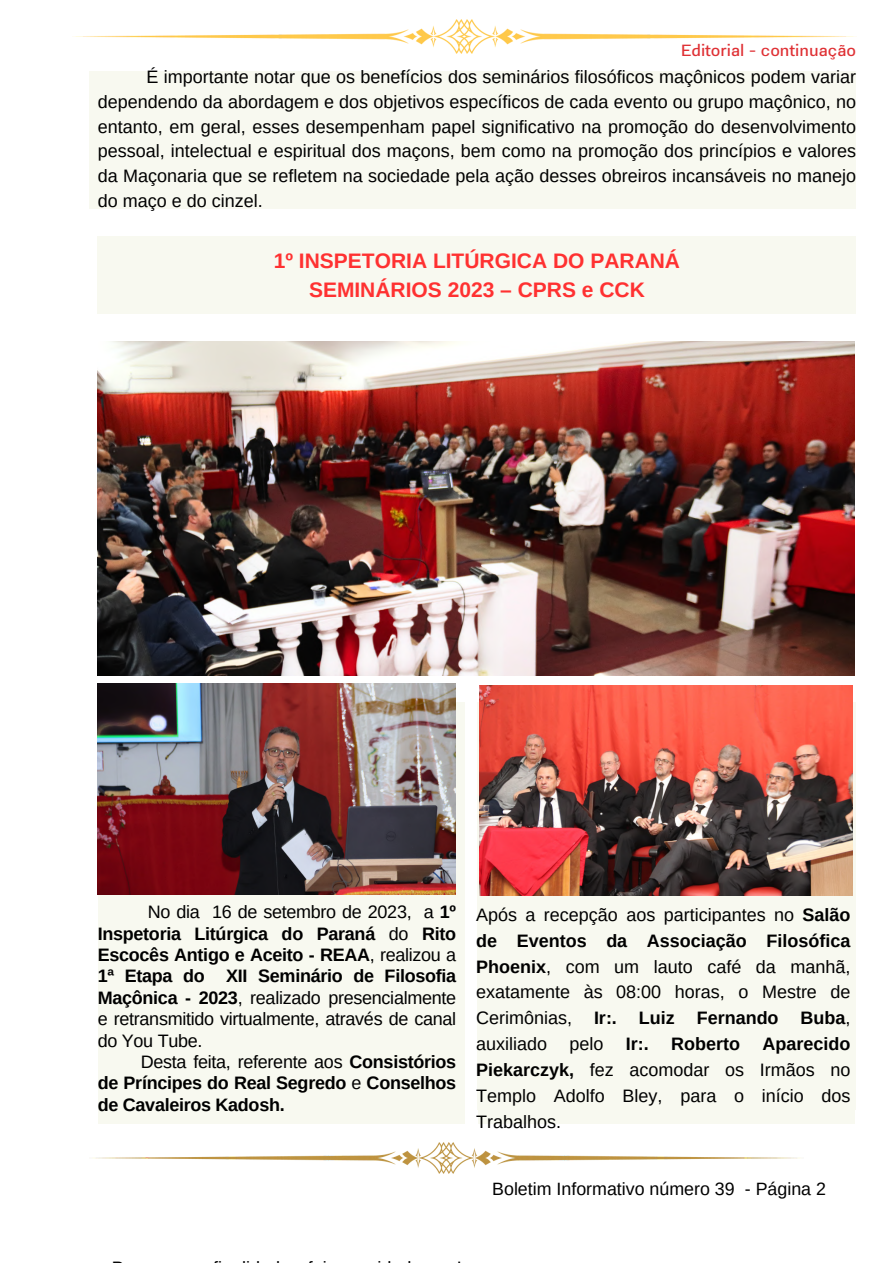
<style>
.page{position:relative;width:893px;height:1264px;background:#fff}
.page>*{position:absolute;margin:0;border:0;box-sizing:border-box;transform-origin:0 0}
.t1{font:700 21px "Arimo";color:#ff3131}
.t2{font:18px/25.8px "Arimo";color:#000;text-align:justify}
.t3{font:700 18px/21.3px "Arimo";letter-spacing:-.015em;color:#000;text-align:justify}
.t4{font:18px "Emmali";color:#df3135}
.t5{font:17.85px "Arimo";color:#000}
.s1{font-weight:700}
.s2{font-weight:400}
</style>
<div class="page">
<img style="left:92px;top:1142px;width:709px;height:31px">
<img style="left:73px;top:20px;width:783px;height:33px">
<div style="left:89px;top:72px;width:767px;height:137px;background:#f8f9f0"></div>
<div style="left:98px;top:236px;width:758px;height:78px;background:#f8f9f0"></div>
<img style="left:98px;top:341px;width:756px;height:334px">
<div style="left:477px;top:702px;width:377px;height:421px;background:#f8f9f0"></div>
<div style="left:98px;top:702px;width:366px;height:421px;background:#f8f9f0"></div>
<img style="left:98px;top:683px;width:357px;height:211px">
<img style="left:479px;top:686px;width:372px;height:209px">
<p class="t4" style="left:681px;top:40px;width:176px">Editorial - continuação</p>
<p class="t2" style="left:98px;top:64px;width:759px;line-height:24.8px;text-indent:49px">É importante notar que os benefícios dos seminários filosóficos maçônicos podem variar dependendo da abordagem e dos objetivos específicos de cada evento ou grupo maçônico, no entanto, em geral, esses desempenham papel significativo na promoção do desenvolvimento pessoal, intelectual e espiritual dos maçons, bem como na promoção dos princípios e valores da Maçonaria que se refletem na sociedade pela ação desses obreiros incansáveis no manejo do maço e do cinzel.</p>
<p class="t1" style="left:274px;top:248px;width:408px">1º INSPETORIA LITÚRGICA DO PARANÁ</p>
<p class="t1" style="left:309px;top:278px;width:337px">SEMINÁRIOS 2023 – CPRS e CCK</p>
<p class="t2" style="left:98px;top:901px;width:360px;line-height:21.3px;text-indent:50px">No dia 16 de setembro de 2023, a <span class="s1">1º Inspetoria Litúrgica do Paraná</span> do <span class="s1">Rito Escocês Antigo e Aceito - REAA</span>, realizou a <span class="s1">1ª Etapa do XII Seminário de Filosofia Maçônica - 2023</span>, realizado presencialmente e retransmitido virtualmente, através de canal do You Tube.</p>
<p class="t3" style="left:98px;top:1051px;width:360px;text-indent:43px"><span class="s2">Desta feita, referente aos</span> Consistórios de Príncipes do Real Segredo <span class="s2">e</span> Conselhos de Cavaleiros Kadosh.</p>
<p class="t2" style="left:476px;top:901px;width:376px">Após a recepção aos participantes no <span class="s1">Salão de Eventos da Associação Filosófica Phoenix</span>, com um lauto café da manhã, exatamente às 08:00 horas, o Mestre de Cerimônias, <span class="s1">Ir:. Luiz Fernando Buba</span>, auxiliado pelo <span class="s1">Ir:. Roberto Aparecido Piekarczyk,</span> fez acomodar os Irmãos no Templo Adolfo Bley, para o início dos Trabalhos.</p>
<p class="t5" style="left:492px;top:1178px;width:335px">Boletim Informativo número 39 - Página 2</p>
</div>
